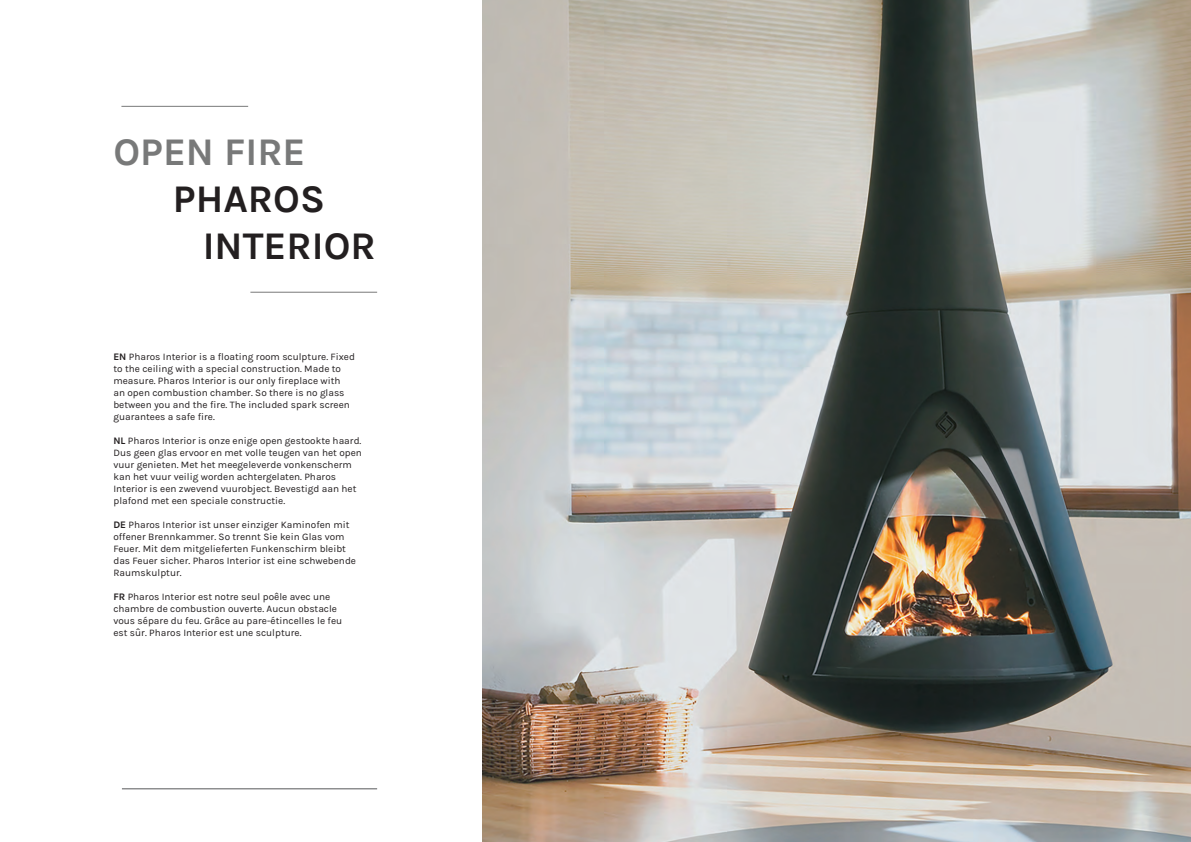
<style>
.page{position:relative;width:1191px;height:842px;background:#fff}
.page>*{position:absolute;margin:0;border:0;box-sizing:border-box;transform-origin:0 0}
.t1{font:700 39.2px/47px "Karla";color:#231f20}
.t2{font:700 39.2px "Karla";color:#787979}
.t3{font:10px/12px "Karla";color:#231f20}
.s1{font-weight:700}
</style>
<div class="page">
<img style="left:482px;top:0;width:709px;height:842px">
<hr style="left:121px;top:106px;width:127px;height:1px;background:#787979">
<hr style="left:250px;top:292px;width:127px;height:1px;background:#787979">
<hr style="left:122px;top:788px;width:255px;height:1px;background:#57585a">
<h1 class="t2" style="left:113px;top:129px;width:194px">OPEN FIRE</h1>
<h1 class="t1" style="left:203px;top:176px;width:175px;text-indent:-30px">PHAROS<br>INTERIOR</h1>
<p class="t3" style="left:113px;top:351px;width:243px"><span class="s1">EN</span> Pharos Interior is a floating room sculpture. Fixed to the ceiling with a special construction. Made to measure. Pharos Interior is our only fireplace with<br>an open combustion chamber. So there is no glass between you and the fire. The included spark screen guarantees a safe fire.</p>
<p class="t3" style="left:113px;top:435px;width:250px"><span class="s1">NL</span> Pharos Interior is onze enige open gestookte haard.<br>Dus geen glas ervoor en met volle teugen van het open vuur genieten. Met het meegeleverde vonkenscherm kan het vuur veilig worden achtergelaten. Pharos Interior is een zwevend vuurobject. Bevestigd aan het plafond met een speciale constructie.</p>
<p class="t3" style="left:113px;top:519px;width:244px"><span class="s1">DE</span> Pharos Interior ist unser einziger Kaminofen mit offener Brennkammer. So trennt Sie kein Glas vom Feuer. Mit dem mitgelieferten Funkenschirm bleibt das Feuer sicher. Pharos Interior ist eine schwebende Raumskulptur.</p>
<p class="t3" style="left:113px;top:591px;width:230px"><span class="s1">FR</span> Pharos Interior est notre seul poêle avec une chambre de combustion ouverte. Aucun obstacle vous sépare du feu. Grâce au pare-étincelles le feu est sûr. Pharos Interior est une sculpture.</p>
</div>
